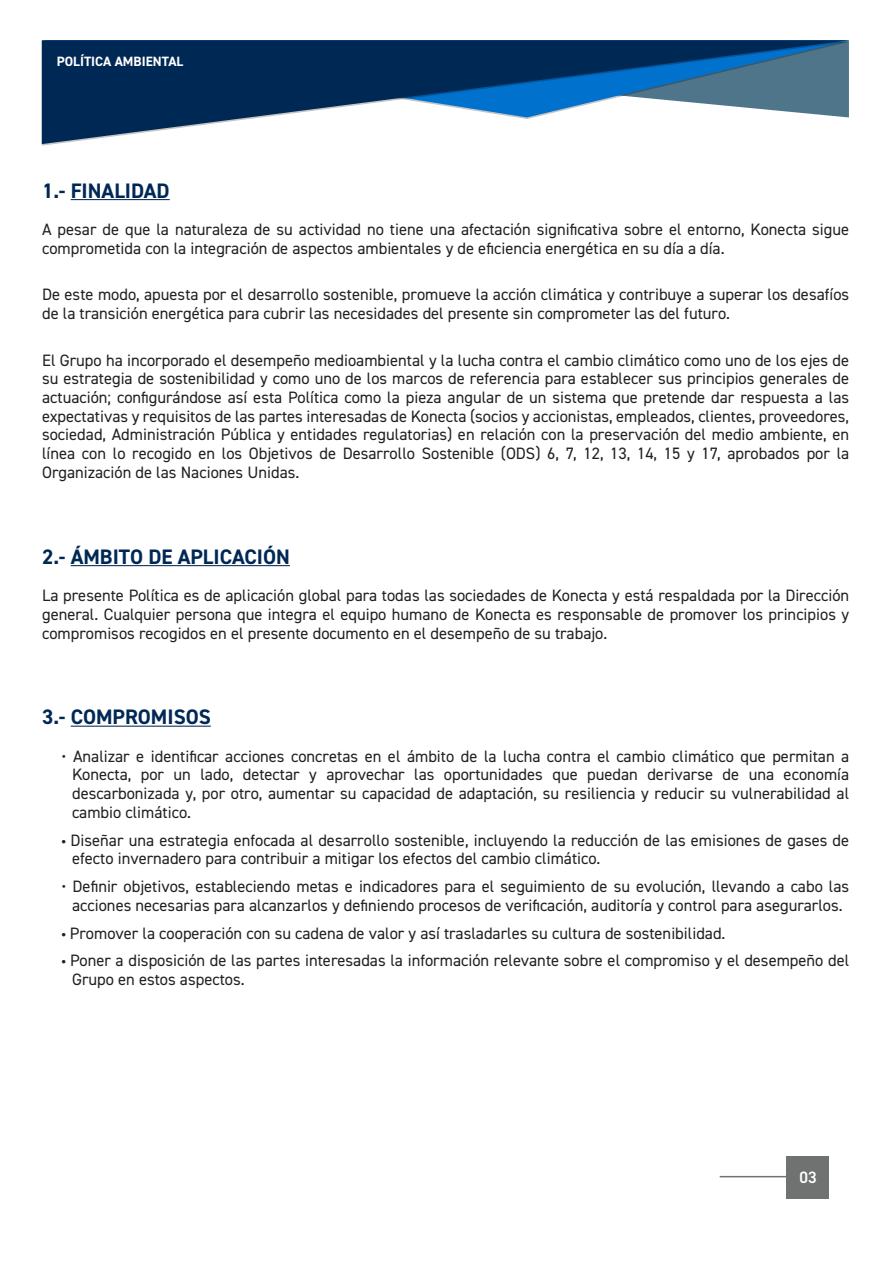
<style>
.page{position:relative;width:893px;height:1263px;background:#fff}
.page>*{position:absolute;margin:0;border:0;box-sizing:border-box;transform-origin:0 0}
.t1{font:700 21px "DIN2014";color:#002855}
.t2{font:16.5px/18.8px "DIN2014";color:#231f20}
.t3{font:600 16.5px "DIN2014";color:#fff}
.t4{font:700 13.5px "DIN2014";color:#fff}
.s1{font-family:"Myriad Pro"}
</style>
<div class="page">
<hr style="left:71px;top:199px;width:99px;height:1px;background:#002855">
<hr style="left:71px;top:565px;width:219px;height:1px;background:#002855">
<hr style="left:71px;top:726px;width:140px;height:1px;background:#002855">
<svg style="left:42px;top:40px;width:807px;height:104px"></svg>
<div style="left:786px;top:1156px;width:43px;height:42px;background:#6f7271"></div>
<hr style="left:720px;top:1176px;width:66px;height:1px;background:#6f7271">
<p class="t4" style="left:57px;top:53px;width:128px">POLÍTICA AMBIENTAL</p>
<p class="t1" style="left:42px;top:176px;width:129px">1.- FINALIDAD</p>
<p class="t2" style="left:42px;top:220px;width:809px">A pesar de que la naturaleza de su actividad no tiene una afectación significativa sobre el entorno, Konecta sigue comprometida con la integración de aspectos ambientales y de eficiencia energética en su día a día.</p>
<p class="t2" style="left:42px;top:285px;width:809px">De este modo, apuesta por el desarrollo sostenible, promueve la acción climática y contribuye a superar los desafíos de la transición energética para cubrir las necesidades del presente sin comprometer las del futuro.</p>
<p class="t2" style="left:42px;top:350px;width:809px;text-align:justify">El Grupo ha incorporado el desempeño medioambiental y la lucha contra el cambio climático como uno de los ejes de su estrategia de sostenibilidad y como uno de los marcos de referencia para establecer sus principios generales de actuación; configurándose así esta Política como la pieza angular de un sistema que pretende dar respuesta a las expectativas y requisitos de las partes interesadas de Konecta (socios y accionistas, empleados, clientes, proveedores, sociedad, Administración Pública y entidades regulatorias) en relación con la preservación del medio ambiente, en línea con lo recogido en los Objetivos de Desarrollo Sostenible (ODS) 6, 7, 12, 13, 14, 15 y 17, aprobados por la Organización de las Naciones Unidas.</p>
<p class="t1" style="left:42px;top:542px;width:249px">2.- ÁMBITO DE APLICACIÓN</p>
<p class="t2" style="left:42px;top:586px;width:809px;text-align:justify">La presente Política es de aplicación global para todas las sociedades de Konecta y está respaldada por la Dirección general. Cualquier persona que integra el equipo humano de Konecta es responsable de promover los principios y compromisos recogidos en el presente documento en el desempeño de su trabajo.</p>
<p class="t1" style="left:42px;top:703px;width:170px">3.- COMPROMISOS</p>
<p class="t2" style="left:72px;top:746px;width:779px;text-align:justify;text-indent:-10px">• Analizar e identificar acciones concretas en el ámbito de la lucha contra el cambio climático que permitan a Konecta, por un lado, detectar y aprovechar las oportunidades que puedan derivarse de una economía descarbonizada y, por otro, aumentar su capacidad de adaptación, su resiliencia y reducir su vulnerabilidad al cambio climático.</p>
<p class="t2" style="left:72px;top:830px;width:779px;text-indent:-10px"><span class="s1">•</span> Diseñar una estrategia enfocada al desarrollo sostenible, incluyendo la reducción de las emisiones de gases de efecto invernadero para contribuir a mitigar los efectos del cambio climático.</p>
<p class="t2" style="left:62px;top:877px;width:789px;text-align:center">• Definir objetivos, estableciendo metas e indicadores para el seguimiento de su evolución, llevando a cabo las acciones necesarias para alcanzarlos y definiendo procesos de verificación, auditoría y control para asegurarlos.</p>
<p class="t2" style="left:62px;top:923px;width:665px"><span class="s1">•</span> Promover la cooperación con su cadena de valor y así trasladarles su cultura de sostenibilidad.</p>
<p class="t2" style="left:72px;top:951px;width:779px;text-indent:-11px"><span class="s1">•</span> Poner a disposición de las partes interesadas la información relevante sobre el compromiso y el desempeño del<br>Grupo en estos aspectos.</p>
<p class="t3" style="left:800px;top:1166px;width:19px">03</p>
</div>
